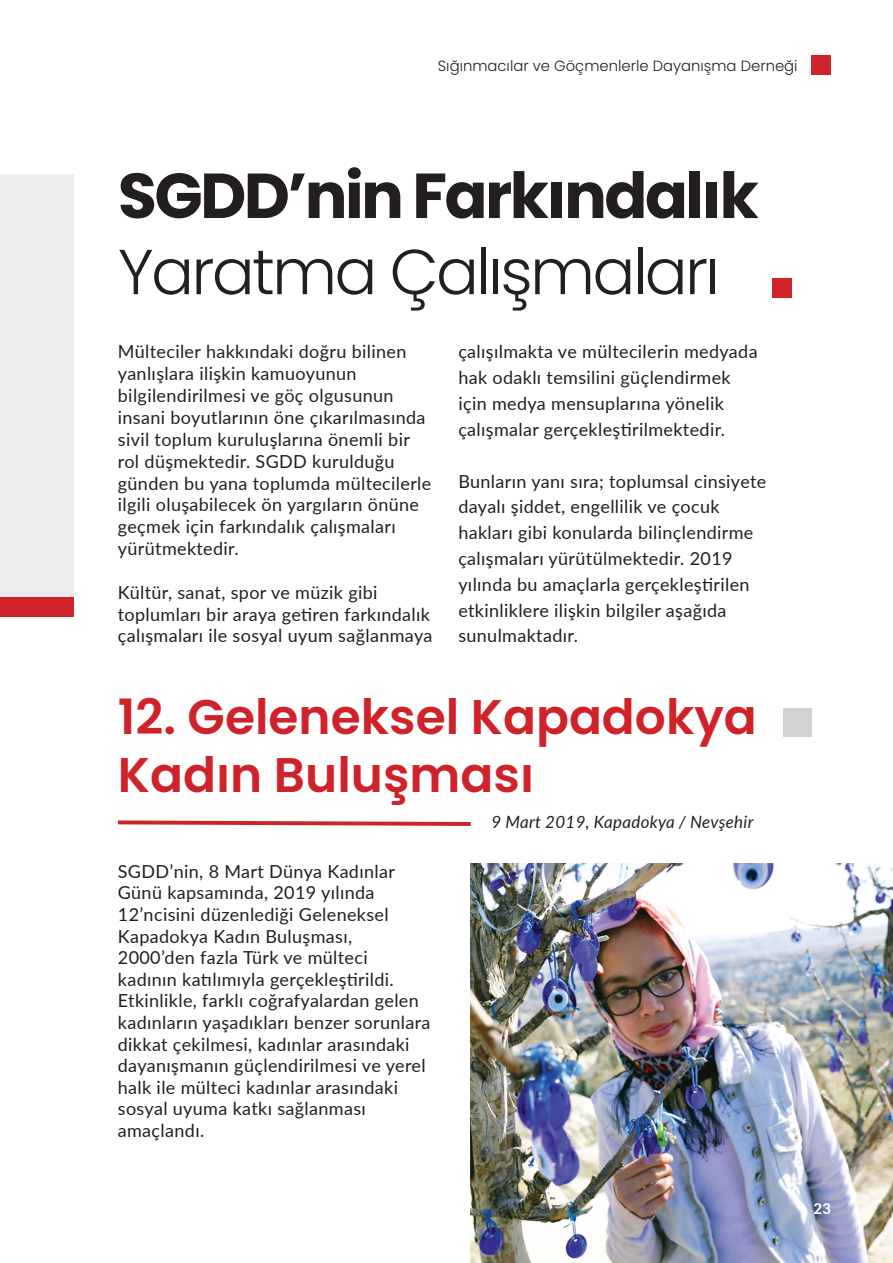
<style>
.page{position:relative;width:893px;height:1263px;background:#fff}
.page>*{position:absolute;margin:0;border:0;box-sizing:border-box;transform-origin:0 0}
.t1{font:700 63.45px/76.2px "Poppins";letter-spacing:-.04em;color:#231f20}
.t2{font:600 48.6px/58.3px "Poppins";color:#cf2229}
.t3{font:18px/21.6px "Lato";letter-spacing:.02em;color:#231f20}
.t4{font:italic 16.95px "Lato";letter-spacing:.02em;color:#231f20}
.t5{font:700 15px "Lato";color:#fff}
.t6{font:300 14.85px "Poppins";color:#231f20}
.s1{font-weight:300}
</style>
<div class="page">
<div style="left:0;top:174px;width:73px;height:423px;background:#ececee"></div>
<div style="left:0;top:597px;width:73px;height:20px;background:#d1232a"></div>
<div style="left:772px;top:278px;width:19px;height:20px;background:#d1232a"></div>
<svg style="left:118px;top:820px;width:353px;height:6px"></svg>
<img style="left:471px;top:863px;width:422px;height:400px">
<div style="left:811px;top:55px;width:20px;height:20px;background:#d1232a"></div>
<div style="left:783px;top:708px;width:29px;height:29px;background:#d1d2d4"></div>
<p class="t6" style="left:438px;top:57px;width:361px">Sığınmacılar ve Göçmenlerle Dayanışma Derneği</p>
<p class="t1" style="left:118px;top:158px;width:642px">SGDD’nin Farkındalık<br><span class="s1">Yaratma Çalışmaları</span></p>
<p class="t3" style="left:118px;top:340px;width:315px">Mülteciler hakkındaki doğru bilinen yanlışlara ilişkin kamuoyunun bilgilendirilmesi ve göç olgusunun insani boyutlarının öne çıkarılmasında sivil toplum kuruluşlarına önemli bir rol düşmektedir. SGDD kurulduğu günden bu yana toplumda mültecilerle ilgili oluşabilecek ön yargıların önüne geçmek için farkındalık çalışmaları yürütmektedir.</p>
<p class="t3" style="left:118px;top:580px;width:316px">Kültür, sanat, spor ve müzik gibi toplumları bir araya getiren farkındalık çalışmaları ile sosyal uyum sağlanmaya</p>
<p class="t3" style="left:458px;top:338px;width:301px;line-height:25.8px">çalışılmakta ve mültecilerin medyada hak odaklı temsilini güçlendirmek için medya mensuplarına yönelik çalışmalar gerçekleştirilmektedir.</p>
<p class="t3" style="left:458px;top:467px;width:310px;line-height:25.8px">Bunların yanı sıra; toplumsal cinsiyete dayalı şiddet, engellilik ve çocuk hakları gibi konularda bilinçlendirme çalışmaları yürütülmektedir. 2019 yılında bu amaçlarla gerçekleştirilen etkinliklere ilişkin bilgiler aşağıda sunulmaktadır.</p>
<p class="t2" style="left:118px;top:688px;width:640px">12. Geleneksel Kapadokya<br>Kadın Buluşması</p>
<p class="t3" style="left:118px;top:860px;width:314px">SGDD’nin, 8 Mart Dünya Kadınlar Günü kapsamında, 2019 yılında 12’ncisini düzenlediği Geleneksel Kapadokya Kadın Buluşması, 2000’den fazla Türk ve mülteci kadının katılımıyla gerçekleştirildi.<br>Etkinlikle, farklı coğrafyalardan gelen kadınların yaşadıkları benzer sorunlara dikkat çekilmesi, kadınlar arasındaki dayanışmanın güçlendirilmesi ve yerel halk ile mülteci kadınlar arasındaki sosyal uyuma katkı sağlanması amaçlandı.</p>
<p class="t4" style="left:492px;top:810px;width:263px">9 Mart 2019, Kapadokya / Nevşehir</p>
<p class="t5" style="left:814px;top:1197px;width:19px">23</p>
</div>
